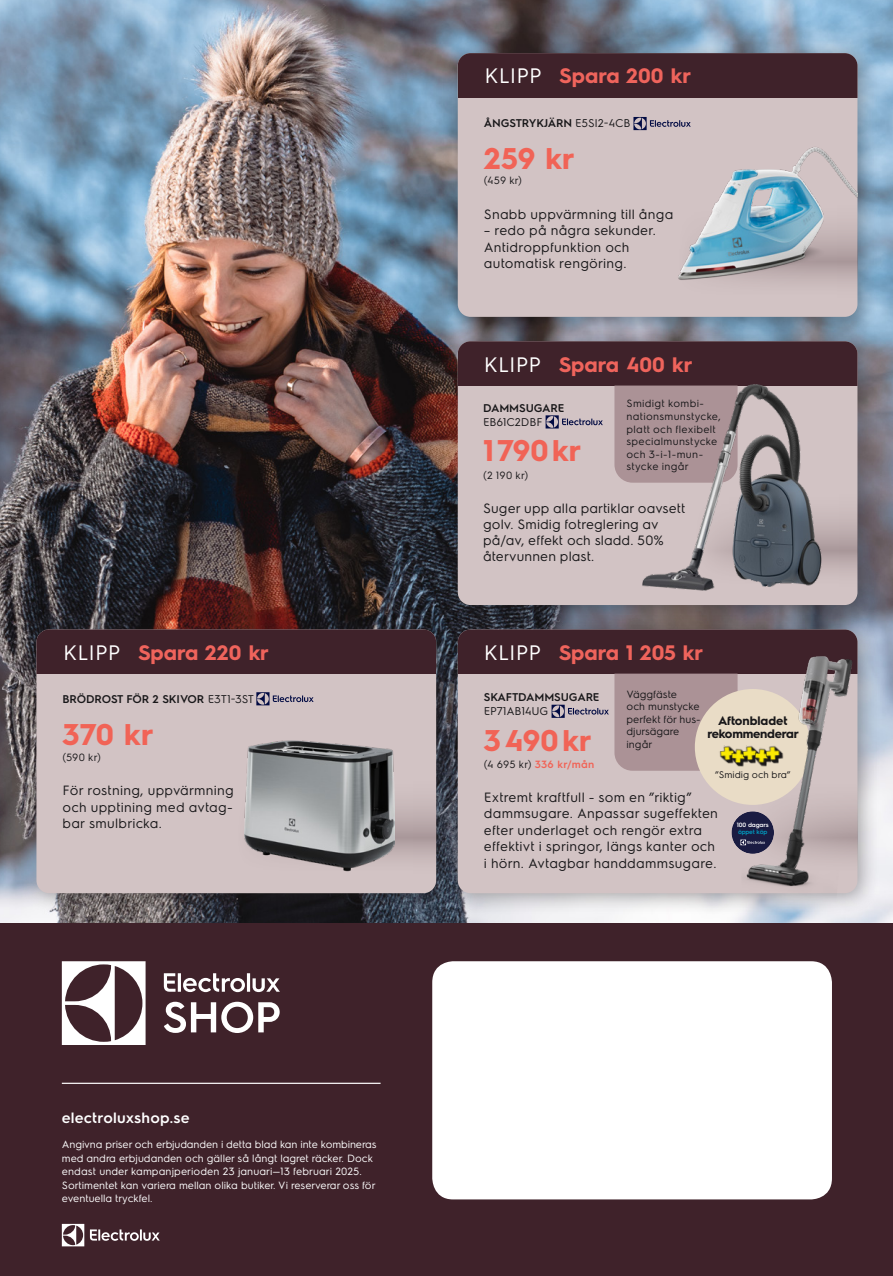
<style>
.page{position:relative;width:893px;height:1276px;background:#3f222a}
.page>*{position:absolute;margin:0;border:0;box-sizing:border-box;transform-origin:0 0}
.produkt__pris{font:700 30px "Electrolux Sans";letter-spacing:.005em;color:#f16356}
.kupong__h1{font:700 21px "Electrolux Sans";color:#ef645c}
.kupong__h1-2{font:21px "Electrolux Sans";color:#fff}
.t1{font:600 15px "Electrolux Sans";letter-spacing:.01em;color:#fff}
.Bröd_Info{font:13.5px/16.5px "Electrolux Sans";letter-spacing:.015em;color:#181719}
.copy__h5{font:700 12.3px/13.2px "Electrolux Sans";letter-spacing:-.02em;color:#181719;text-align:center}
.produkt__details{font:600 11.25px/13.5px "Electrolux Sans";letter-spacing:-.01em;color:#181719}
.t2{font:10.5px/13.5px "Electrolux Sans";color:#fff}
.produkt__bröd{font:10.5px/12.6px "Electrolux Sans";letter-spacing:.02em;color:#181719}
.produkt__bröd-2{font:10.5px/12.6px "Electrolux Sans";color:#181719}
.produkt__ord__pris{font:10.5px "Electrolux Sans";letter-spacing:.025em;color:#181719}
.produkt__ord__pris-2{font:600 10.5px "Electrolux Sans";letter-spacing:.03em;color:#f16356}
.copy__h5-2{font:9.6px "Electrolux Sans";color:#181719}
.t3{font:600 6.15px/6.6px "Electrolux Sans";letter-spacing:-.02em;color:#fff}
.s1{font-weight:400}
.s2{font-weight:400;color:#fff}
.s3{font-weight:400;color:#181719}
.s4{color:#009cc0}
</style>
<div class="page">
<img style="left:0;top:0;width:893px;height:923px">
<div style="left:442px;top:38px;width:437px;height:300px;background:#231f20;opacity:.4"></div>
<div style="left:458px;top:53px;width:399px;height:264px;background:#d2c3c4;border-radius:13px"></div>
<div style="left:458px;top:53px;width:399px;height:44px;background:#3f222a"></div>
<div style="left:442px;top:326px;width:437px;height:300px;background:#231f20;opacity:.4"></div>
<div style="left:458px;top:341px;width:399px;height:264px;background:#d2c3c4;border-radius:13px"></div>
<div style="left:458px;top:341px;width:399px;height:44px;background:#3f222a"></div>
<div style="left:442px;top:614px;width:437px;height:301px;background:#231f20;opacity:.4"></div>
<div style="left:458px;top:629px;width:399px;height:264px;background:#d2c3c4;border-radius:13px"></div>
<div style="left:458px;top:629px;width:399px;height:44px;background:#3f222a"></div>
<div style="left:21px;top:614px;width:437px;height:300px;background:#231f20;opacity:.4"></div>
<div style="left:36px;top:629px;width:400px;height:264px;background:#d2c3c4;border-radius:13px"></div>
<div style="left:36px;top:629px;width:400px;height:44px;background:#3f222a"></div>
<svg style="left:835px;top:518px;width:22px;height:53px"></svg>
<svg style="left:394px;top:795px;width:42px;height:63px;fill:#beaeb0"></svg>
<svg style="left:731px;top:811px;width:43px;height:43px"></svg>
<svg style="left:614px;top:385px;width:27px;height:98px;background:#ac9397"></svg>
<svg style="left:546px;top:415px;width:57px;height:13px"></svg>
<svg style="left:633px;top:117px;width:58px;height:13px"></svg>
<img style="left:678px;top:147px;width:179px;height:135px">
<svg style="left:256px;top:692px;width:58px;height:13px"></svg>
<img style="left:244px;top:740px;width:150px;height:132px">
<img style="left:641px;top:384px;width:194px;height:207px">
<svg style="left:552px;top:673px;width:186px;height:97px"></svg>
<div style="left:695px;top:689px;width:116px;height:116px;background:#e9dcc6;border-radius:50%"></div>
<img style="left:719px;top:745px;width:12px;height:19px">
<img style="left:729px;top:747px;width:12px;height:20px">
<img style="left:741px;top:647px;width:124px;height:256px">
<svg style="left:164px;top:1001px;width:116px;height:32px"></svg>
<svg style="left:164px;top:973px;width:116px;height:19px"></svg>
<svg style="left:62px;top:961px;width:84px;height:84px"></svg>
<hr style="left:62px;top:1082px;width:319px;height:2px;background:#fff">
<svg style="left:62px;top:1224px;width:22px;height:22px"></svg>
<svg style="left:90px;top:1229px;width:70px;height:11px"></svg>
<div style="left:432px;top:961px;width:400px;height:238px;background:#fff;border-radius:21px"></div>
<p class="kupong__h1-2" style="left:63px;top:637px;width:59px">KLIPP</p>
<p class="kupong__h1" style="left:138px;top:637px;width:132px">Spara 220 kr</p>
<p class="produkt__details" style="left:63px;top:692px;width:193px">BRÖDROST FÖR 2 SKIVOR <span class="s1">E3T1-3ST</span></p>
<p class="produkt__pris" style="left:63px;top:713px;width:92px">370 kr</p>
<p class="produkt__ord__pris" style="left:63px;top:749px;width:40px">(590 kr)</p>
<p class="Bröd_Info" style="left:63px;top:781px;width:173px;text-align:justify">För rostning, uppvärmning och upptining med avtag&shy;bar smulbricka.</p>
<p class="t1" style="left:62px;top:1107px;width:129px">electroluxshop.se</p>
<p class="t2" style="left:62px;top:1137px;width:316px">Angivna priser och erbjudanden i detta blad kan inte kombineras med andra erbjudanden och gäller så långt lagret räcker. Dock endast under kampanjperioden 23 januari—13 februari 2025.<br>Sortimentet kan variera mellan olika butiker. Vi reserverar oss för eventuella tryckfel.</p>
<p class="kupong__h1-2" style="left:484px;top:61px;width:59px">KLIPP</p>
<p class="kupong__h1" style="left:560px;top:61px;width:133px">Spara 200 kr</p>
<p class="produkt__details" style="left:484px;top:115px;width:148px">ÅNGSTRYKJÄRN <span class="s1">E5SI2-4CB</span></p>
<p class="produkt__pris" style="left:484px;top:137px;width:92px">259 kr</p>
<p class="produkt__ord__pris" style="left:484px;top:173px;width:40px">(459 kr)</p>
<p class="Bröd_Info" style="left:484px;top:205px;width:191px">Snabb uppvärmning till ånga</p>
<p class="Bröd_Info" style="left:484px;top:221px;width:174px">– redo på några sekunder.<br>Antidroppfunktion och automatisk rengöring.</p>
<p class="kupong__h1" style="left:484px;top:350px;width:210px"><span class="s2">KLIPP</span> Spara 400 kr</p>
<p class="produkt__bröd" style="left:627px;top:397px;width:96px">Smidigt kombi&shy;nationsmunstycke, platt och flexibelt specialmunstycke och 3-i-1-mun&shy;stycke ingår</p>
<p class="produkt__details" style="left:483px;top:401px;width:83px">DAMMSUGARE<br><span class="s1">EB61C2DBF</span></p>
<p class="produkt__pris" style="left:483px;top:430px;width:100px">1790kr</p>
<p class="produkt__ord__pris" style="left:483px;top:467px;width:47px">(2 190 kr)</p>
<p class="Bröd_Info" style="left:483px;top:499px;width:204px">Suger upp alla partiklar oavsett golv. Smidig fotreglering av på/av, effekt och sladd. 50% återvunnen plast.</p>
<p class="kupong__h1" style="left:484px;top:638px;width:221px"><span class="s2">KLIPP</span> Spara 1 205 kr</p>
<p class="produkt__bröd-2" style="left:627px;top:687px;width:76px">Väggfäste<br>och munstycke perfekt för hus&shy;djursägare ingår</p>
<p class="produkt__details" style="left:484px;top:690px;width:117px">SKAFTDAMMSUGARE<br><span class="s1">EP71AB14UG</span></p>
<p class="produkt__pris" style="left:484px;top:719px;width:109px">3490kr</p>
<p class="produkt__ord__pris-2" style="left:484px;top:756px;width:112px"><span class="s3">(4 695 kr)</span> 336 kr/mån</p>
<p class="Bröd_Info" style="left:484px;top:788px;width:236px">Extremt kraftfull - som en ”riktig” dammsugare. Anpassar sugeffekten efter underlaget och rengör extra effektivt i springor, längs kanter och i hörn. Avtagbar handdammsugare.</p>
<p class="copy__h5" style="left:707px;top:713px;width:93px">Aftonbladet rekommenderar</p>
<p class="copy__h5-2" style="left:715px;top:768px;width:77px">”Smidig och bra”</p>
<p class="t3" style="left:737px;top:821px;width:33px">100 dagars <span class="s4">öppet köp</span></p>
</div>
